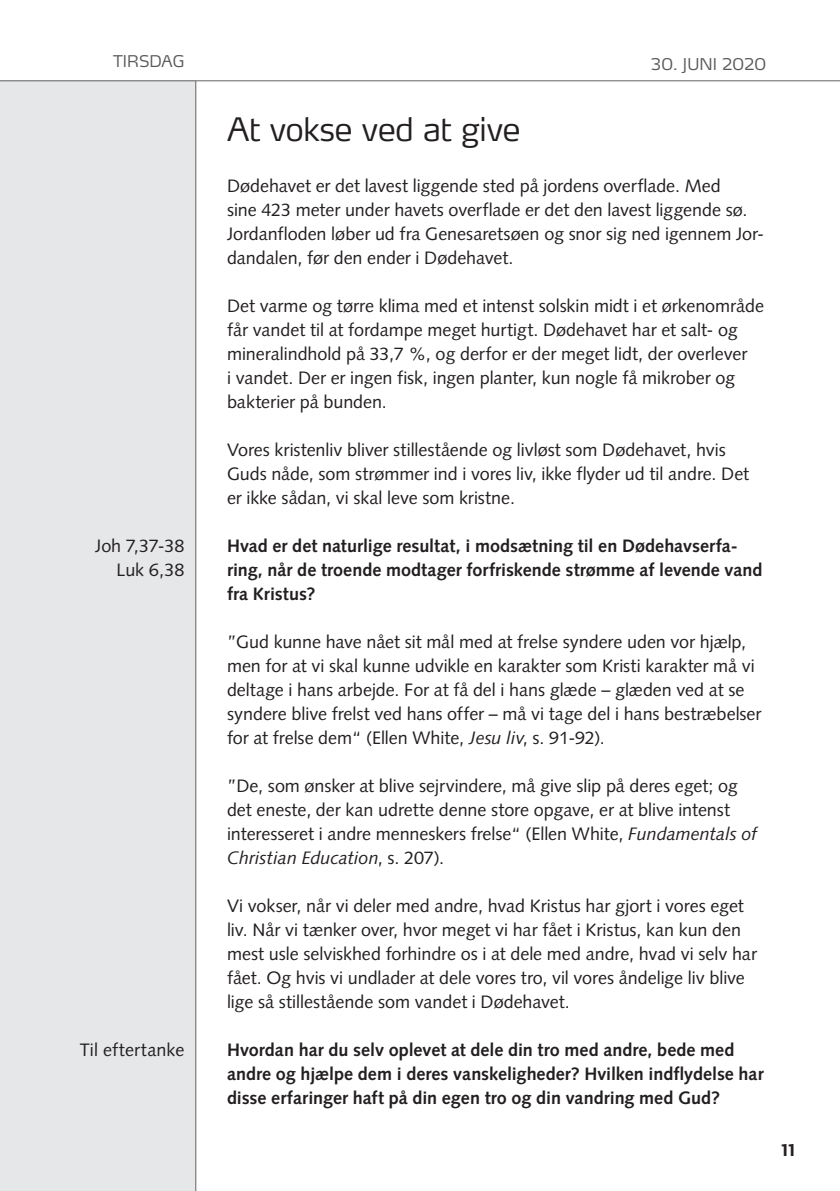
<style>
.page{position:relative;width:840px;height:1191px;background:#fff}
.page>*{position:absolute;margin:0;border:0;box-sizing:border-box;transform-origin:0 0}
.t1{font:300 32px "Max LF";letter-spacing:-.01em;color:#231f20}
.t2{font:18px/24px "Syntax LT Std";letter-spacing:-.005em;color:#231f20}
.t3{font:700 18px/24px "Syntax LT Std";color:#231f20}
.t4{font:300 16px "Max LF";letter-spacing:.005em;color:#57585a}
.t5{font:700 16px "Max LF";color:#231f20}
.s1{font-style:italic}
</style>
<div class="page">
<div style="left:0;top:81px;width:196px;height:1110px;background:#e6e7e9"></div>
<hr style="left:195px;top:81px;width:1px;height:1110px;background:#636366">
<hr style="left:0;top:80px;width:839px;height:1px;background:#636366">
<p class="t4" style="left:113px;top:51px;width:73px">TIRSDAG</p>
<p class="t2" style="left:95px;top:534px;width:91px;text-align:right">Joh 7,37-38<br>Luk 6,38</p>
<p class="t2" style="left:80px;top:1038px;width:106px">Til eftertanke</p>
<p class="t4" style="left:650px;top:54px;width:117px">30. JUNI 2020</p>
<h1 class="t1" style="left:227px;top:109px;width:295px">At vokse ved at give</h1>
<p class="t2" style="left:227px;top:174px;width:538px">Dødehavet er det lavest liggende sted på jordens overflade. Med<br>sine 423 meter under havets overflade er det den lavest liggende sø.<br>Jordanfloden løber ud fra Genesaretsøen og snor sig ned igennem Jor&shy;dandalen, før den ender i Dødehavet.</p>
<p class="t2" style="left:227px;top:294px;width:538px">Det varme og tørre klima med et intenst solskin midt i et ørkenområde får vandet til at fordampe meget hurtigt. Dødehavet har et salt- og mineralindhold på 33,7 %, og derfor er der meget lidt, der overlever<br>i vandet. Der er ingen fisk, ingen planter, kun nogle få mikrober og bakterier på bunden.</p>
<p class="t2" style="left:227px;top:438px;width:523px">Vores kristenliv bliver stillestående og livløst som Dødehavet, hvis<br>Guds nåde, som strømmer ind i vores liv, ikke flyder ud til andre. Det er ikke sådan, vi skal leve som kristne.</p>
<p class="t3" style="left:227px;top:534px;width:537px">Hvad er det naturlige resultat, i modsætning til en Dødehavserfa&shy;ring, når de troende modtager forfriskende strømme af levende vand fra Kristus?</p>
<p class="t2" style="left:227px;top:630px;width:535px">”Gud kunne have nået sit mål med at frelse syndere uden vor hjælp, men for at vi skal kunne udvikle en karakter som Kristi karakter må vi deltage i hans arbejde. For at få del i hans glæde – glæden ved at se syndere blive frelst ved hans offer – må vi tage del i hans bestræbelser for at frelse dem“ (Ellen White, <span class="s1">Jesu liv</span>, s. 91-92).</p>
<p class="t2" style="left:227px;top:774px;width:531px">”De, som ønsker at blive sejrvindere, må give slip på deres eget; og det eneste, der kan udrette denne store opgave, er at blive intenst interesseret i andre menneskers frelse“ (Ellen White, <span class="s1">Fundamentals of Christian Education</span>, s. 207).</p>
<p class="t2" style="left:227px;top:894px;width:531px">Vi vokser, når vi deler med andre, hvad Kristus har gjort i vores eget liv. Når vi tænker over, hvor meget vi har fået i Kristus, kan kun den mest usle selviskhed forhindre os i at dele med andre, hvad vi selv har fået. Og hvis vi undlader at dele vores tro, vil vores åndelige liv blive lige så stillestående som vandet i Dødehavet.</p>
<p class="t3" style="left:227px;top:1038px;width:538px">Hvordan har du selv oplevet at dele din tro med andre, bede med andre og hjælpe dem i deres vanskeligheder? Hvilken indflydelse har disse erfaringer haft på din egen tro og din vandring med Gud?</p>
<p class="t5" style="left:781px;top:1140px;width:15px">11</p>
</div>
